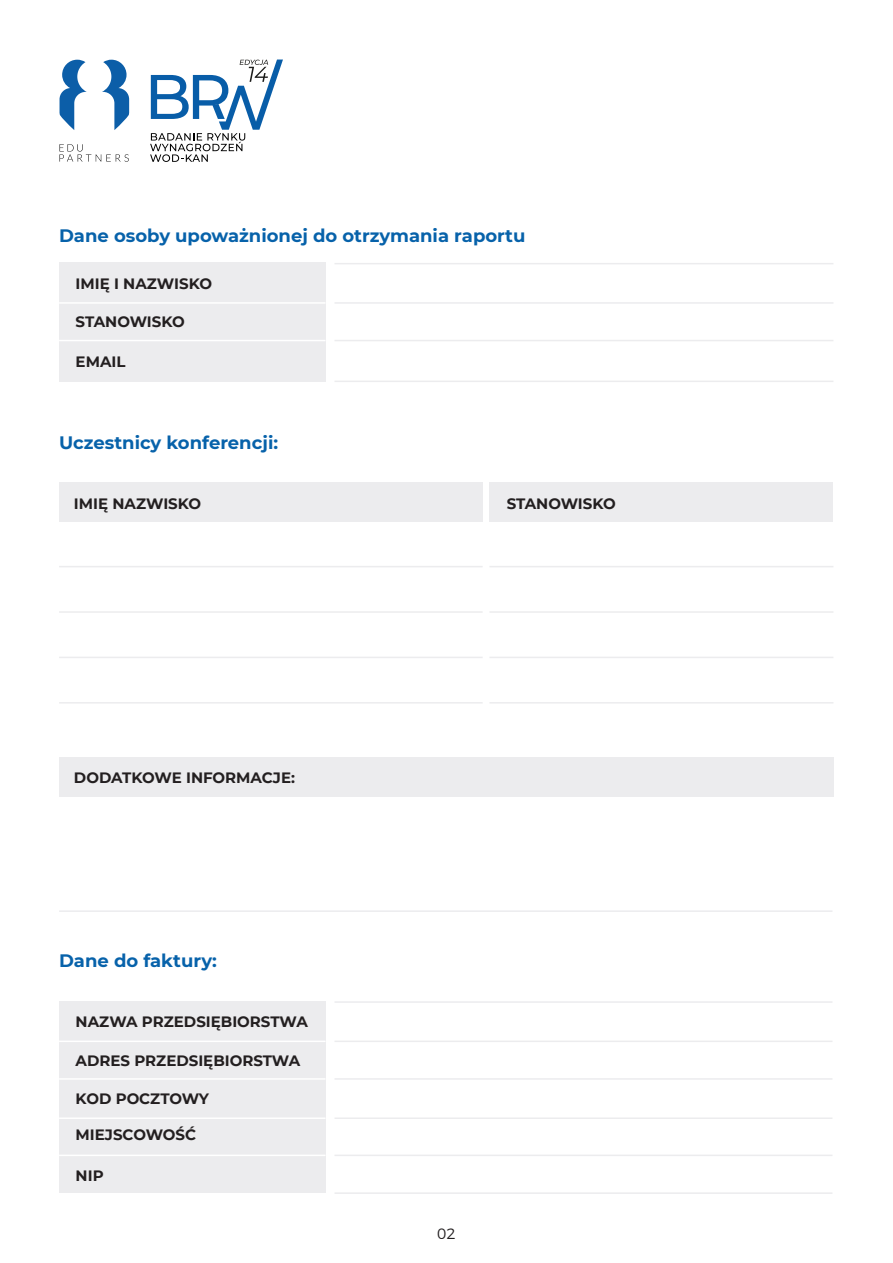
<style>
.page{position:relative;width:893px;height:1263px;background:#fff}
.page>*{position:absolute;margin:0;border:0;box-sizing:border-box;transform-origin:0 0}
.t1{font:700 18px "Montserrat";color:#0762aa}
.t2{font:700 15px "Montserrat";color:#231f20}
.t3{font:300 15px "Montserrat Alternates";color:#231f20}
</style>
<div class="page">
<svg style="left:60px;top:60px;width:27px;height:70px"></svg>
<svg style="left:102px;top:60px;width:27px;height:70px"></svg>
<svg style="left:60px;top:144px;width:69px;height:18px"></svg>
<svg style="left:150px;top:60px;width:133px;height:102px"></svg>
<div style="left:59px;top:483px;width:424px;height:39px;background:#ececee"></div>
<div style="left:489px;top:483px;width:344px;height:39px;background:#ececee"></div>
<hr style="left:59px;top:566px;width:424px;height:1px;background:#ececee">
<hr style="left:59px;top:702px;width:424px;height:1px;background:#ececee">
<hr style="left:59px;top:611px;width:424px;height:2px;background:#ececee">
<hr style="left:59px;top:657px;width:424px;height:1px;background:#ececee">
<hr style="left:489px;top:566px;width:344px;height:1px;background:#ececee">
<hr style="left:489px;top:702px;width:344px;height:1px;background:#ececee">
<hr style="left:489px;top:611px;width:344px;height:2px;background:#ececee">
<hr style="left:489px;top:657px;width:344px;height:1px;background:#ececee">
<div style="left:59px;top:263px;width:266px;height:119px;background:#ececee"></div>
<hr style="left:59px;top:302px;width:266px;height:2px;background:#fff">
<hr style="left:59px;top:340px;width:266px;height:1px;background:#fff">
<hr style="left:334px;top:302px;width:499px;height:2px;background:#ececee">
<hr style="left:334px;top:381px;width:499px;height:1px;background:#ececee">
<hr style="left:334px;top:340px;width:499px;height:1px;background:#ececee">
<hr style="left:334px;top:263px;width:499px;height:1px;background:#ececee">
<div style="left:59px;top:757px;width:774px;height:39px;background:#ececee"></div>
<div style="left:59px;top:1001px;width:266px;height:191px;background:#ececee"></div>
<hr style="left:59px;top:910px;width:773px;height:2px;background:#ececee">
<hr style="left:59px;top:1040px;width:266px;height:2px;background:#fff">
<hr style="left:59px;top:1117px;width:266px;height:2px;background:#fff">
<hr style="left:59px;top:1078px;width:266px;height:2px;background:#fff">
<hr style="left:59px;top:1154px;width:266px;height:2px;background:#fff">
<hr style="left:334px;top:1040px;width:498px;height:2px;background:#ececee">
<hr style="left:334px;top:1117px;width:498px;height:2px;background:#ececee">
<hr style="left:334px;top:1192px;width:498px;height:2px;background:#ececee">
<hr style="left:334px;top:1001px;width:498px;height:2px;background:#ececee">
<hr style="left:334px;top:1078px;width:498px;height:2px;background:#ececee">
<hr style="left:334px;top:1154px;width:498px;height:2px;background:#ececee">
<p class="t1" style="left:59px;top:222px;width:468px">Dane osoby upoważnionej do otrzymania raportu</p>
<p class="t2" style="left:76px;top:273px;width:138px">IMIĘ I NAZWISKO</p>
<p class="t2" style="left:76px;top:311px;width:111px">STANOWISKO</p>
<p class="t2" style="left:76px;top:351px;width:51px">EMAIL</p>
<p class="t1" style="left:59px;top:430px;width:221px">Uczestnicy konferencji:</p>
<p class="t2" style="left:74px;top:493px;width:129px">IMIĘ NAZWISKO</p>
<p class="t2" style="left:507px;top:493px;width:111px">STANOWISKO</p>
<p class="t2" style="left:74px;top:767px;width:223px">DODATKOWE INFORMACJE:</p>
<p class="t1" style="left:59px;top:948px;width:159px">Dane do faktury:</p>
<p class="t2" style="left:76px;top:1011px;width:234px">NAZWA PRZEDSIĘBIORSTWA</p>
<p class="t2" style="left:76px;top:1049px;width:226px">ADRES PRZEDSIĘBIORSTWA</p>
<p class="t2" style="left:76px;top:1088px;width:135px">KOD POCZTOWY</p>
<p class="t2" style="left:76px;top:1124px;width:122px">MIEJSCOWOŚĆ</p>
<p class="t2" style="left:76px;top:1165px;width:30px">NIP</p>
<p class="t3" style="left:437px;top:1222px;width:20px">02</p>
</div>
